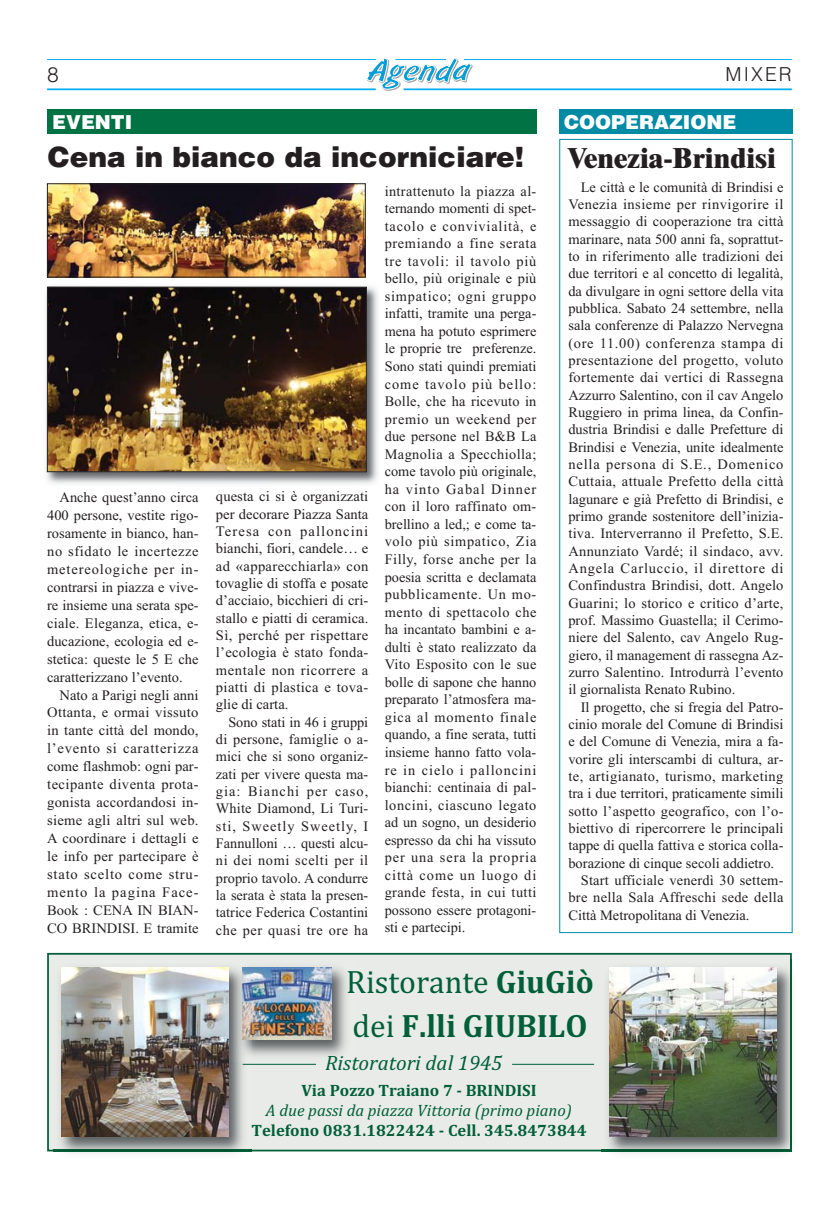
<style>
.page{position:relative;width:839px;height:1211px;background:#fff}
.page>*{position:absolute;margin:0;border:0;box-sizing:border-box;transform-origin:0 0}
.t1{font:700 32.73px/44.1px "Cambria";color:#005f38}
.t2{font:900 28px "Helvetica";color:#231f20}
.t3{font:800 28px "Times";color:#231f20}
.t4{font:italic 21px "Cambria";color:#005f38}
.t5{font:300 21px "Helvetica";color:#231f20}
.t6{font:900 19.25px "Helvetica";color:#fff}
.t7{font:300 19.25px "Helvetica";letter-spacing:.11em;color:#231f20}
.t8{font:700 16.62px "Cambria";color:#005f38}
.t9{font:italic 16.62px "Cambria";color:#005f38}
.t10{font:14.35px/17.3px "Times New Roman";color:#231f20;text-align:justify}
.t11{font:14.35px "Times New Roman";letter-spacing:.02em;color:#231f20}
.t12{font:14.35px "Times New Roman";letter-spacing:.03em;color:#231f20}
.s1{font-weight:400}
</style>
<div class="page">
<hr style="left:403px;top:88px;width:388px;height:2px;background:#00aeef">
<hr style="left:47px;top:88px;width:328px;height:2px;background:#00aeef">
<hr style="left:464px;top:59px;width:327px;height:1px;background:#00aeef">
<hr style="left:47px;top:59px;width:329px;height:1px;background:#00aeef">
<svg style="left:366px;top:58px;width:106px;height:33px"></svg>
<img style="left:49px;top:185px;width:314px;height:90px">
<div style="left:47px;top:183px;width:318px;height:94px;border:1px solid #231f20"></div>
<div style="left:559px;top:109px;width:233px;height:25px;background:#008ba5"></div>
<img style="left:46px;top:286px;width:332px;height:198px">
<img style="left:49px;top:289px;width:315px;height:181px">
<div style="left:47px;top:287px;width:319px;height:185px;border:1px solid #231f20"></div>
<div style="left:47px;top:109px;width:489px;height:25px;background:#007244"></div>
<div style="left:49px;top:954px;width:740px;height:195px;background:#e8ebe7"></div>
<div style="left:47px;top:952px;width:744px;height:199px;border:2px solid #005f38"></div>
<img style="left:53px;top:967px;width:198px;height:187px">
<img style="left:61px;top:967px;width:167px;height:169px">
<img style="left:234px;top:967px;width:112px;height:94px">
<img style="left:242px;top:967px;width:89px;height:72px">
<img style="left:601px;top:959px;width:192px;height:195px">
<img style="left:609px;top:967px;width:167px;height:169px">
<hr style="left:243px;top:1063px;width:73px;height:1px;background:#005f38">
<hr style="left:512px;top:1063px;width:82px;height:1px;background:#005f38">
<h3 class="t5" style="left:47px;top:66px;width:13px">8</h3>
<h3 class="t7" style="left:725px;top:67px;width:68px">MIXER</h3>
<h3 class="t6" style="left:564px;top:115px;width:174px">COOPERAZIONE</h3>
<h2 class="t3" style="left:568px;top:148px;width:209px">Venezia-Brindisi</h2>
<p class="t10" style="left:568px;top:180px;width:216px;text-indent:12px">Le città e le comunità di Brindisi e Venezia insieme per rinvigorire il messaggio di cooperazione tra città marinare, nata 500 anni fa, soprattut&shy;to in riferimento alle tradizioni dei due territori e al concetto di legalità, da divulgare in ogni settore della vita pubblica. Sabato 24 settembre, nella sala conferenze di Palazzo Nervegna (ore 11.00) conferenza stampa di presentazione del progetto, voluto fortemente dai vertici di Rassegna Azzurro Salentino, con il cav Angelo Ruggiero in prima linea, da Confin&shy;dustria Brindisi e dalle Prefetture di Brindisi e Venezia, unite idealmente nella persona di S.E., Domenico Cuttaia, attuale Prefetto della città lagunare e già Prefetto di Brindisi, e primo grande sostenitore dell’inizia&shy;tiva. Interverranno il Prefetto, S.E.<br>Annunziato Vardé; il sindaco, avv.<br>Angela Carluccio, il direttore di Confindustra Brindisi, dott. Angelo Guarini; lo storico e critico d’arte, prof. Massimo Guastella; il Cerimo&shy;niere del Salento, cav Angelo Rug&shy;giero, il management di rassegna Az&shy;zurro Salentino. Introdurrà l’evento il giornalista Renato Rubino.</p>
<p class="t10" style="left:580px;top:699px;width:204px">Il progetto, che si fregia del Patro-</p>
<p class="t10" style="left:568px;top:717px;width:216px">cinio morale del Comune di Brindisi</p>
<p class="t10" style="left:568px;top:734px;width:216px">e del Comune di Venezia, mira a fa-</p>
<p class="t10" style="left:568px;top:751px;width:216px">vorire gli interscambi di cultura, ar-</p>
<p class="t12" style="left:568px;top:771px;width:216px">te, artigianato, turismo, marketing</p>
<p class="t10" style="left:568px;top:786px;width:216px">tra i due territori, praticamente simili</p>
<p class="t11" style="left:568px;top:805px;width:216px">sotto l’aspetto geografico, con l’o-</p>
<p class="t10" style="left:568px;top:821px;width:216px">biettivo di ripercorrere le principali</p>
<p class="t10" style="left:568px;top:838px;width:216px">tappe di quella fattiva e storica colla-</p>
<p class="t10" style="left:568px;top:855px;width:207px">borazione di cinque secoli addietro.</p>
<p class="t10" style="left:580px;top:873px;width:204px">Start ufficiale venerdì 30 settem-</p>
<p class="t11" style="left:568px;top:892px;width:216px">bre nella Sala Affreschi sede della</p>
<p class="t10" style="left:568px;top:907px;width:182px">Città Metropolitana di Venezia.</p>
<h3 class="t6" style="left:52px;top:115px;width:82px">EVENTI</h3>
<h2 class="t2" style="left:48px;top:146px;width:478px">Cena in bianco da incorniciare!</h2>
<p class="t10" style="left:384px;top:183px;width:153px">intrattenuto la piazza al&shy;ternando momenti di spet&shy;tacolo e convivialità, e premiando a fine serata tre tavoli: il tavolo più bello, più originale e più simpatico; ogni gruppo infatti, tramite una perga&shy;mena ha potuto esprimere le proprie tre preferenze.<br>Sono stati quindi premiati come tavolo più bello:<br>Bolle, che ha ricevuto in premio un weekend per due persone nel B&amp;B La Magnolia a Specchiolla; come tavolo più originale, ha vinto Gabal Dinner con il loro raffinato om&shy;brellino a led,; e come ta&shy;volo più simpatico, Zia Filly, forse anche per la poesia scritta e declamata pubblicamente. Un mo&shy;mento di spettacolo che ha incantato bambini e a&shy;dulti è stato realizzato da Vito Esposito con le sue bolle di sapone che hanno preparato l’atmosfera ma&shy;gica al momento finale quando, a fine serata, tutti insieme hanno fatto vola&shy;re in cielo i palloncini bianchi: centinaia di pal&shy;loncini, ciascuno legato ad un sogno, un desiderio espresso da chi ha vissuto per una sera la propria città come un luogo di grande festa, in cui tutti possono essere protagoni&shy;sti e partecipi.</p>
<p class="t10" style="left:216px;top:489px;width:154px">questa ci si è organizzati per decorare Piazza Santa Teresa con palloncini bianchi, fiori, candele… e ad «apparecchiarla» con tovaglie di stoffa e posate d’acciaio, bicchieri di cri&shy;stallo e piatti di ceramica.<br>Sì, perché per rispettare l’ecologia è stato fonda&shy;mentale non ricorrere a piatti di plastica e tova&shy;glie di carta.</p>
<p class="t10" style="left:216px;top:714px;width:154px;text-indent:12px">Sono stati in 46 i gruppi di persone, famiglie o a&shy;mici che si sono organiz&shy;zati per vivere questa ma&shy;gia: Bianchi per caso, White Diamond, Li Turi&shy;sti, Sweetly Sweetly, I Fannulloni … questi alcu&shy;ni dei nomi scelti per il proprio tavolo. A condurre la serata è stata la presen&shy;tatrice Federica Costantini che per quasi tre ore ha</p>
<p class="t10" style="left:47px;top:489px;width:153px;line-height:18px;text-indent:12px">Anche quest’anno circa 400 persone, vestite rigo&shy;rosamente in bianco, han&shy;no sfidato le incertezze metereologiche per in&shy;contrarsi in piazza e vive&shy;re insieme una serata spe&shy;ciale. Eleganza, etica, e&shy;ducazione, ecologia ed e&shy;stetica: queste le 5 E che caratterizzano l’evento.</p>
<p class="t10" style="left:47px;top:687px;width:153px;line-height:18px;text-indent:12px">Nato a Parigi negli anni Ottanta, e ormai vissuto in tante città del mondo, l’evento si caratterizza come flashmob: ogni par&shy;tecipante diventa prota&shy;gonista accordandosi in&shy;sieme agli altri sul web.<br>A coordinare i dettagli e le info per partecipare è stato scelto come stru&shy;mento la pagina Face-Book : CENA IN BIAN-CO BRINDISI. E tramite</p>
<h1 class="t1" style="left:346px;top:963px;width:249px"><span class="s1">Ristorante</span> GiuGiò <span class="s1">dei</span> F.lli GIUBILO</h1>
<h3 class="t4" style="left:325px;top:1050px;width:178px">Ristoratori dal 1945</h3>
<p class="t8" style="left:301px;top:1084px;width:237px">Via Pozzo Traiano 7 - BRINDISI</p>
<p class="t9" style="left:266px;top:1100px;width:307px">A due passi da piazza Vittoria (primo piano)</p>
<p class="t8" style="left:251px;top:1124px;width:336px">Telefono 0831.1822424 - Cell. 345.8473844</p>
</div>
